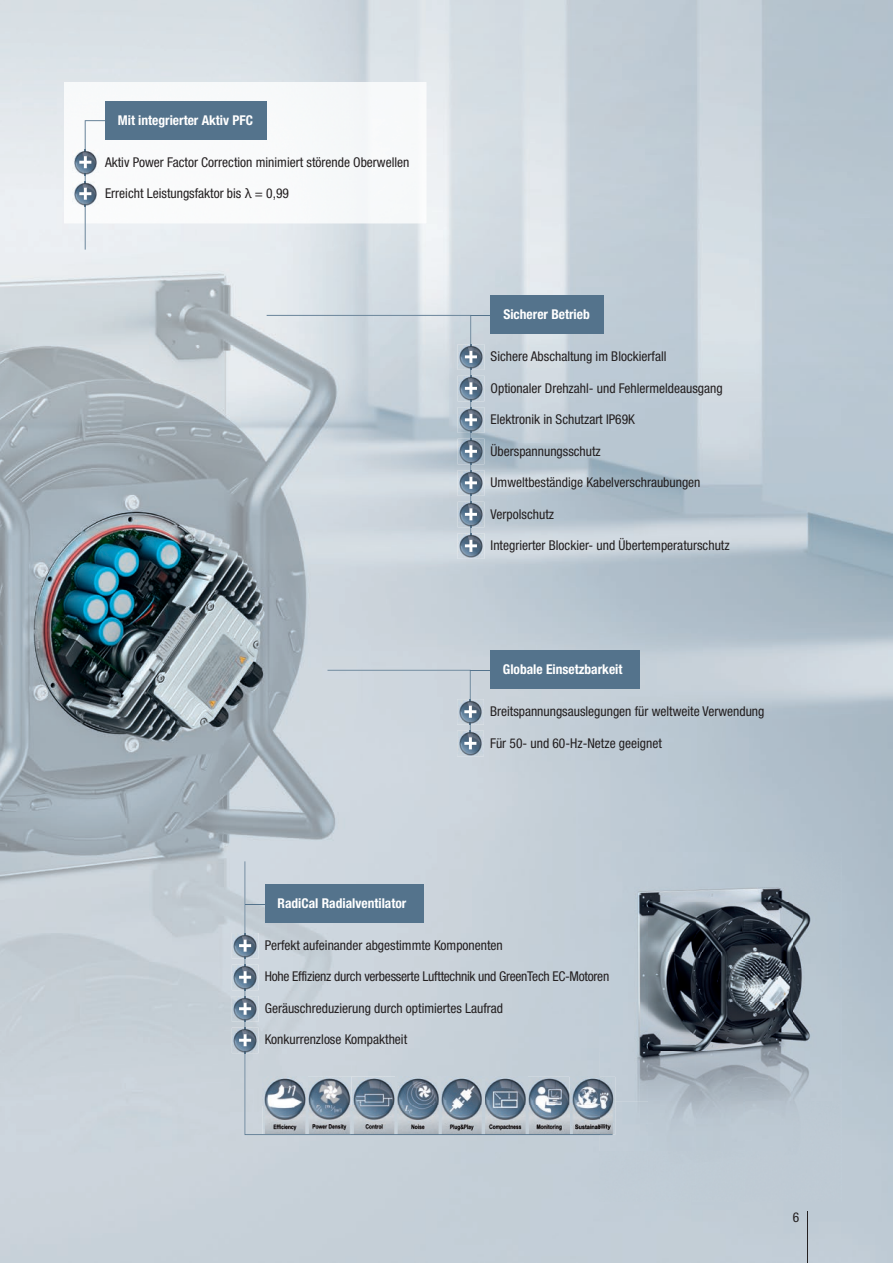
<style>
.page{position:relative;width:893px;height:1263px;background:#fff}
.page>*{position:absolute;margin:0;border:0;box-sizing:border-box;transform-origin:0 0}
.t1{font:condensed 13.5px "Helvetica Neue LT Pro";color:#231f20}
.t2{font:700 condensed 13.5px "Helvetica Neue LT Pro";color:#fff}
.t3{font:condensed 13.5px "Helvetica Neue LT Pro";letter-spacing:-.02em;color:#231f20}
.s1{font-family:"Helvetica Neue LTW1 G";font-stretch:normal}
</style>
<div class="page">
<img style="left:0;top:0;width:893px;height:1263px">
<img style="left:600px;top:853px;width:242px;height:348px">
<img style="left:476px;top:699px;width:8px;height:26px">
<img style="left:457px;top:731px;width:27px;height:25px">
<svg style="left:327px;top:670px;width:149px;height:79px;background:#c8d1da"></svg>
<hr style="left:470px;top:670px;width:106px;height:1px;background:#54738c">
<div style="left:490px;top:651px;width:150px;height:38px;background:#54738c"></div>
<img style="left:613px;top:1077px;width:2px;height:57px">
<svg style="left:244px;top:861px;width:369px;height:274px;background:#bbc6cf"></svg>
<img style="left:232px;top:933px;width:27px;height:25px">
<svg style="left:239px;top:933px;width:12px;height:25px"></svg>
<img style="left:232px;top:965px;width:27px;height:25px">
<svg style="left:239px;top:965px;width:12px;height:25px"></svg>
<hr style="left:245px;top:904px;width:106px;height:1px;background:#54738c">
<div style="left:265px;top:884px;width:159px;height:39px;background:#54738c"></div>
<img style="left:232px;top:996px;width:27px;height:26px">
<svg style="left:239px;top:996px;width:12px;height:26px"></svg>
<img style="left:232px;top:1028px;width:27px;height:25px">
<svg style="left:239px;top:1028px;width:12px;height:25px"></svg>
<img style="left:64px;top:82px;width:362px;height:141px">
<div style="left:105px;top:101px;width:161px;height:38px;background:#54738c"></div>
<img style="left:72px;top:150px;width:7px;height:25px">
<img style="left:72px;top:181px;width:7px;height:26px">
<svg style="left:79px;top:120px;width:150px;height:130px"></svg>
<svg style="left:267px;top:315px;width:204px;height:227px;background:#c6d0d8"></svg>
<img style="left:458px;top:344px;width:26px;height:26px">
<svg style="left:465px;top:344px;width:12px;height:26px"></svg>
<img style="left:458px;top:407px;width:26px;height:26px">
<svg style="left:465px;top:407px;width:12px;height:26px"></svg>
<img style="left:458px;top:376px;width:26px;height:25px">
<svg style="left:465px;top:376px;width:12px;height:25px"></svg>
<img style="left:458px;top:439px;width:26px;height:25px">
<svg style="left:465px;top:439px;width:12px;height:25px"></svg>
<img style="left:458px;top:470px;width:26px;height:26px">
<svg style="left:465px;top:470px;width:12px;height:26px"></svg>
<img style="left:458px;top:502px;width:26px;height:25px">
<svg style="left:465px;top:502px;width:12px;height:25px"></svg>
<hr style="left:471px;top:315px;width:41px;height:1px;background:#54738c">
<div style="left:491px;top:296px;width:113px;height:38px;background:#54738c"></div>
<img style="left:458px;top:533px;width:26px;height:26px">
<svg style="left:465px;top:533px;width:12px;height:19px"></svg>
<hr style="left:807px;top:1212px;width:1px;height:51px;background:#231f20">
<p class="t2" style="left:118px;top:112px;width:137px">Mit integrierter Aktiv PFC</p>
<p class="t1" style="left:105px;top:154px;width:306px">Aktiv Power Factor Correction minimiert störende Oberwellen</p>
<p class="t1" style="left:105px;top:185px;width:185px">Erreicht Leistungsfaktor bis <span class="s1">λ</span> = 0,99</p>
<p class="t2" style="left:503px;top:306px;width:88px">Sicherer Betrieb</p>
<p class="t1" style="left:491px;top:349px;width:177px">Sichere Abschaltung im Blockierfall</p>
<p class="t1" style="left:491px;top:380px;width:234px">Optionaler Drehzahl- und Fehlermeldeausgang</p>
<p class="t1" style="left:491px;top:412px;width:146px">Elektronik in Schutzart IP69K</p>
<p class="t1" style="left:491px;top:443px;width:112px">Überspannungsschutz</p>
<p class="t1" style="left:491px;top:475px;width:211px">Umweltbeständige Kabelverschraubungen</p>
<p class="t1" style="left:491px;top:506px;width:65px">Verpolschutz</p>
<p class="t1" style="left:491px;top:538px;width:241px">Integrierter Blockier- und Übertemperaturschutz</p>
<p class="t2" style="left:503px;top:661px;width:121px">Globale Einsetzbarkeit</p>
<p class="t1" style="left:490px;top:703px;width:276px">Breitspannungsauslegungen für weltweite Verwendung</p>
<p class="t1" style="left:490px;top:735px;width:173px">Für 50- und 60-Hz-Netze geeignet</p>
<p class="t2" style="left:278px;top:895px;width:130px">RadiCal Radialventilator</p>
<p class="t1" style="left:265px;top:937px;width:240px">Perfekt aufeinander abgestimmte Komponenten</p>
<p class="t3" style="left:265px;top:969px;width:346px">Hohe Effizienz durch verbesserte Lufttechnik und GreenTech EC-Motoren</p>
<p class="t1" style="left:265px;top:1000px;width:240px">Geräuschreduzierung durch optimiertes Laufrad</p>
<p class="t1" style="left:265px;top:1032px;width:144px">Konkurrenzlose Kompaktheit</p>
<p class="t1" style="left:793px;top:1209px;width:8px">6</p>
</div>
